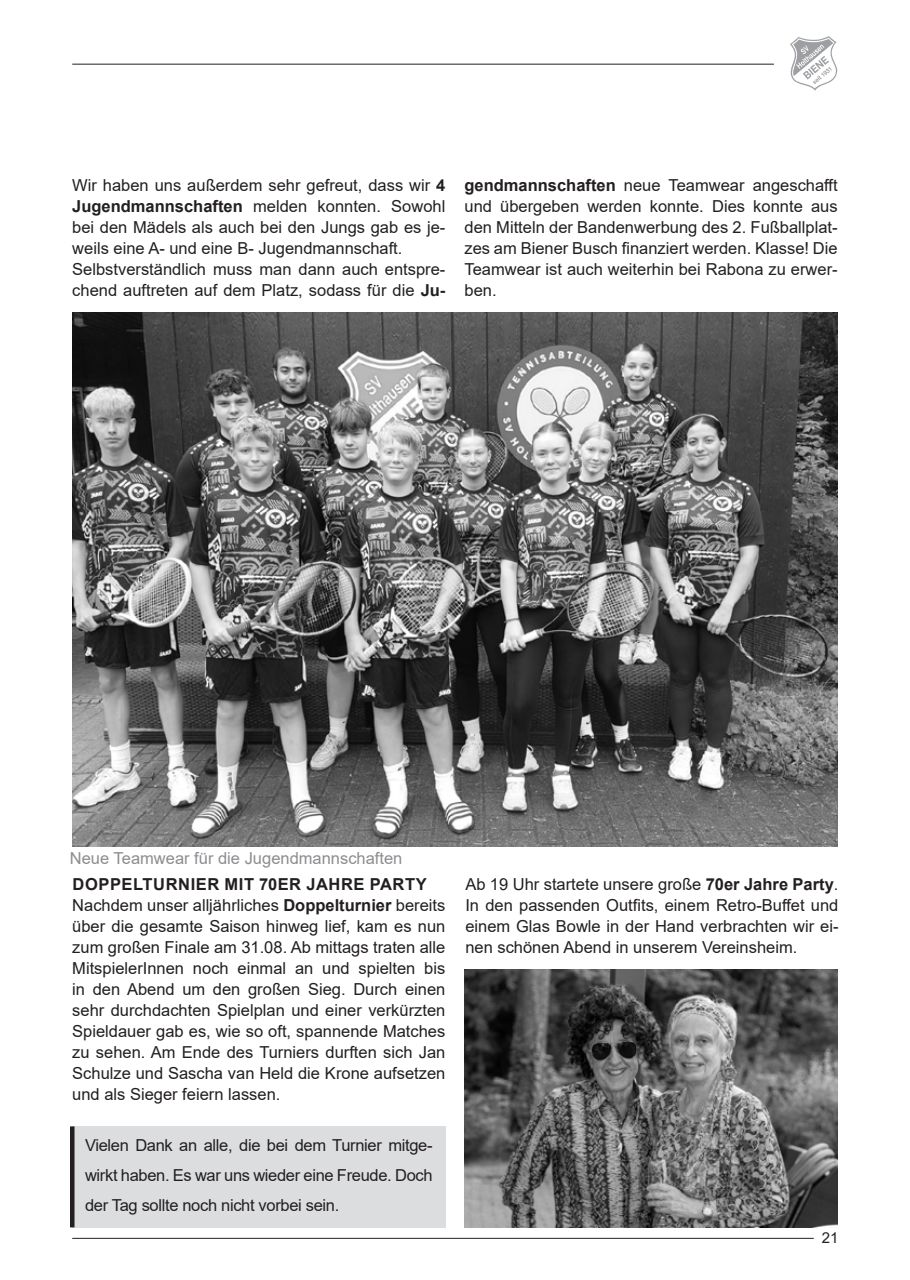
<style>
.page{position:relative;width:910px;height:1280px;background:#fff}
.page>*{position:absolute;margin:0;border:0;box-sizing:border-box;transform-origin:0 0}
.Text_hervorgehoben{font:16.5px/21px "Arial";color:#231f20;text-align:justify}
.t1{font:16.5px "Arial";color:#8b8d90}
.t2{font:700 16.5px "Arial";letter-spacing:.035em;color:#231f20}
.t3{font:15px "Arial";color:#231f20}
.s1{font-weight:700}
</style>
<div class="page">
<hr style="left:72px;top:64px;width:702px;height:1px;background:#231f20">
<svg style="left:790px;top:36px;width:48px;height:54px"></svg>
<hr style="left:72px;top:1238px;width:742px;height:1px;background:#231f20">
<img style="left:465px;top:969px;width:373px;height:259px">
<img style="left:72px;top:313px;width:766px;height:533px">
<div style="left:72px;top:1126px;width:373px;height:101px;background:#dcdddf"></div>
<div style="left:70px;top:1126px;width:5px;height:101px;background:#231f20"></div>
<p class="Text_hervorgehoben" style="left:72px;top:174px;width:375px">Wir haben uns außerdem sehr gefreut, dass wir <span class="s1">4<br>Jugendmannschaften</span> melden konnten. Sowohl bei den Mädels als auch bei den Jungs gab es je&shy;weils eine A- und eine B- Jugendmannschaft.</p>
<p class="Text_hervorgehoben" style="left:72px;top:258px;width:375px">Selbstverständlich muss man dann auch entspre&shy;chend auftreten auf dem Platz, sodass für die <span class="s1">Ju-</span></p>
<p class="Text_hervorgehoben" style="left:464px;top:174px;width:375px"><span class="s1">gendmannschaften</span> neue Teamwear angeschafft und übergeben werden konnte. Dies konnte aus den Mitteln der Bandenwerbung des 2. Fußballplat&shy;zes am Biener Busch finanziert werden. Klasse! Die Teamwear ist auch weiterhin bei Rabona zu erwer&shy;ben.</p>
<p class="t1" style="left:70px;top:847px;width:334px">Neue Teamwear für die Jugendmannschaften</p>
<p class="t2" style="left:73px;top:873px;width:356px">DOPPELTURNIER MIT 70ER JAHRE PARTY</p>
<p class="Text_hervorgehoben" style="left:72px;top:895px;width:375px">Nachdem unser alljährliches <span class="s1">Doppelturnier</span> bereits über die gesamte Saison hinweg lief, kam es nun zum großen Finale am 31.08. Ab mittags traten alle MitspielerInnen noch einmal an und spielten bis in den Abend um den großen Sieg. Durch einen sehr durchdachten Spielplan und einer verkürzten Spieldauer gab es, wie so oft, spannende Matches zu sehen. Am Ende des Turniers durften sich Jan Schulze und Sascha van Held die Krone aufsetzen und als Sieger feiern lassen.</p>
<p class="Text_hervorgehoben" style="left:85px;top:1130px;width:349px;line-height:30px">Vielen Dank an alle, die bei dem Turnier mitge&shy;wirkt haben. Es war uns wieder eine Freude. Doch der Tag sollte noch nicht vorbei sein.</p>
<p class="Text_hervorgehoben" style="left:465px;top:874px;width:375px">Ab 19 Uhr startete unsere große <span class="s1">70er Jahre Party</span>.<br>In den passenden Outfits, einem Retro-Buffet und einem Glas Bowle in der Hand verbrachten wir ei&shy;nen schönen Abend in unserem Vereinsheim.</p>
<p class="t3" style="left:822px;top:1227px;width:18px">21</p>
</div>
